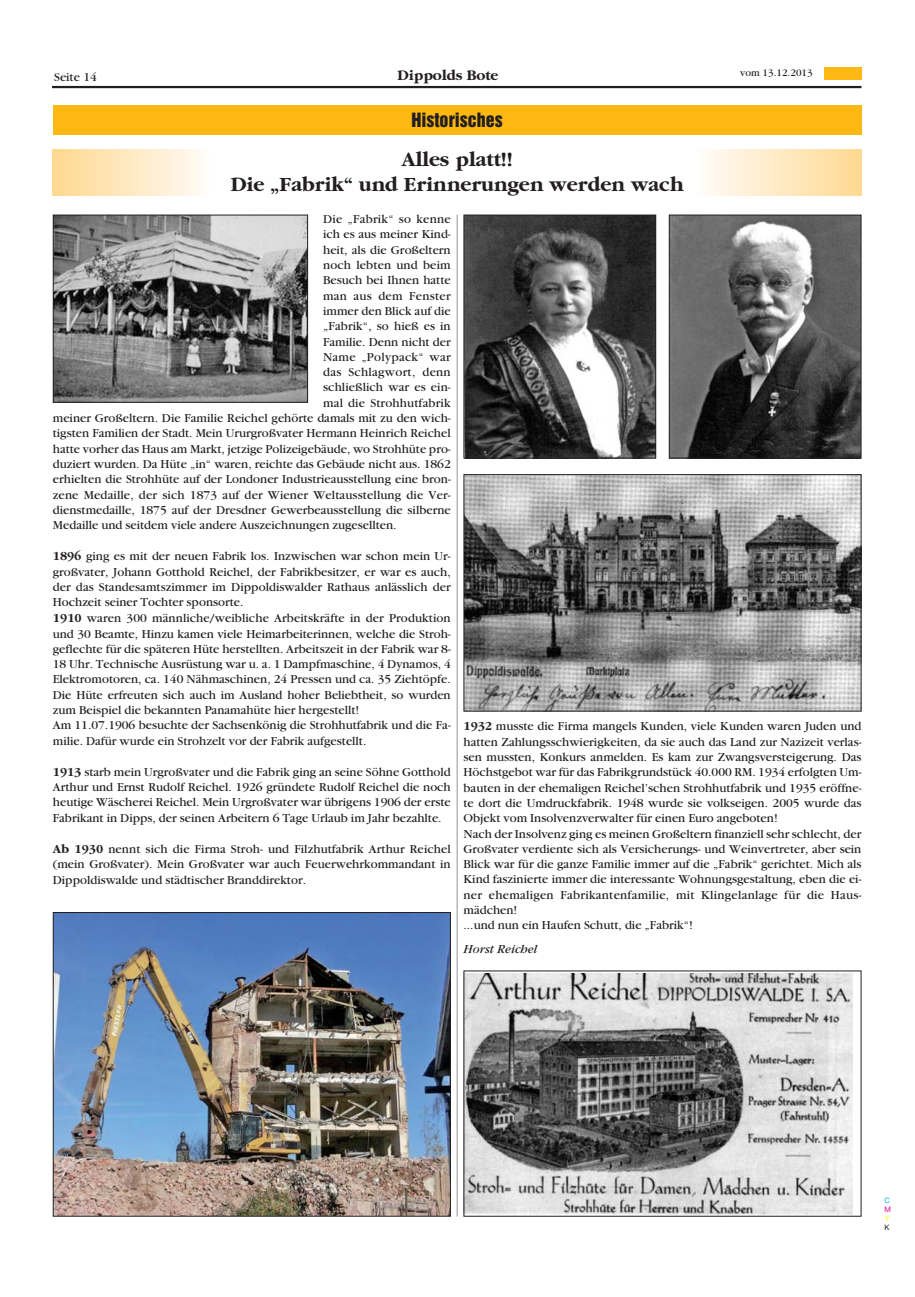
<style>
.page{position:relative;width:915px;height:1297px;background:#fff}
.page>*{position:absolute;margin:0;border:0;box-sizing:border-box;transform-origin:0 0}
.t1{font:700 21px/25.2px "Garamond";color:#231f20;text-align:center}
.t2{font:18px "Helvetica Inserat";color:#231f20}
.t3{font:700 15px "Garamond";color:#231f20}
.t4{font:12.75px/15.3px "Garamond";color:#231f20}
.t5{font:12.75px "Garamond";letter-spacing:.02em;color:#231f20}
.t6{font:italic 12.75px "Garamond";color:#231f20}
.t7{font:10.5px "Garamond";color:#231f20}
.t8{font:7.5px "Helvetica Neue";color:#00adef}
.t9{font:7.5px "Helvetica Neue";color:#ec008c}
.t10{font:7.5px "Helvetica Neue";color:#fff200}
.t11{font:7.5px "Helvetica Neue";color:#231f20}
.s1{font-weight:700}
</style>
<div class="page">
<hr style="left:52px;top:86px;width:809px;height:2px;background:#231f20">
<div style="left:824px;top:67px;width:37px;height:13px;background:#fdb813"></div>
<div style="left:53px;top:106px;width:808px;height:29px;background:#fdb813"></div>
<div style="left:53px;top:149px;width:155px;height:46px;background:linear-gradient(to right,#ffd88f,#fffbf7)"></div>
<div style="left:697px;top:149px;width:164px;height:46px;background:linear-gradient(to right,#fffcf9,#ffd991)"></div>
<img style="left:465px;top:217px;width:189px;height:239px">
<div style="left:463px;top:215px;width:193px;height:243px;border:1px solid #231f20"></div>
<img style="left:670px;top:217px;width:189px;height:239px">
<div style="left:668px;top:215px;width:193px;height:243px;border:1px solid #231f20"></div>
<img style="left:55px;top:914px;width:393px;height:300px">
<div style="left:53px;top:912px;width:397px;height:304px;border:1px solid #231f20"></div>
<img style="left:465px;top:476px;width:394px;height:233px">
<div style="left:463px;top:474px;width:398px;height:237px;border:1px solid #231f20"></div>
<img style="left:465px;top:973px;width:386px;height:241px">
<img style="left:55px;top:217px;width:251px;height:184px">
<div style="left:53px;top:215px;width:255px;height:188px;border:1px solid #231f20"></div>
<hr style="left:456px;top:215px;width:1px;height:1001px;background:#939598">
<p class="t4" style="left:54px;top:70px;width:44px">Seite 14</p>
<p class="t3" style="left:397px;top:69px;width:102px">Dippolds Bote</p>
<p class="t7" style="left:740px;top:69px;width:74px">vom 13.12.2013</p>
<h2 class="t2" style="left:411px;top:112px;width:92px">Historisches</h2>
<h1 class="t1" style="left:230px;top:148px;width:454px">Alles platt!!<br>Die „Fabrik“ und Erinnerungen werden wach</h1>
<p class="t4" style="left:323px;top:213px;width:129px">Die „Fabrik“ so kenne</p>
<p class="t4" style="left:323px;top:228px;width:129px">ich es aus meiner Kind-</p>
<p class="t4" style="left:323px;top:243px;width:129px">heit, als die Großeltern</p>
<p class="t4" style="left:323px;top:259px;width:129px">noch lebten und beim</p>
<p class="t4" style="left:323px;top:274px;width:129px">Besuch bei Ihnen hatte</p>
<p class="t5" style="left:323px;top:291px;width:129px">man aus dem Fenster</p>
<p class="t4" style="left:323px;top:304px;width:129px">immer den Blick auf die</p>
<p class="t4" style="left:323px;top:320px;width:129px">„Fabrik“, so hieß es in</p>
<p class="t4" style="left:323px;top:335px;width:129px">Familie. Denn nicht der</p>
<p class="t5" style="left:323px;top:352px;width:129px">Name „Polypack“ war</p>
<p class="t5" style="left:323px;top:368px;width:129px">das Schlagwort, denn</p>
<p class="t4" style="left:323px;top:381px;width:129px">schließlich war es ein-</p>
<p class="t4" style="left:323px;top:396px;width:129px">mal die Strohhutfabrik</p>
<p class="t4" style="left:53px;top:412px;width:399px">meiner Großeltern. Die Familie Reichel gehörte damals mit zu den wich-</p>
<p class="t4" style="left:53px;top:427px;width:399px">tigsten Familien der Stadt. Mein Ururgroßvater Hermann Heinrich Reichel</p>
<p class="t4" style="left:53px;top:442px;width:399px">hatte vorher das Haus am Markt, jetzige Polizeigebäude, wo Strohhüte pro-</p>
<p class="t4" style="left:53px;top:457px;width:399px">duziert wurden. Da Hüte „in“ waren, reichte das Gebäude nicht aus. 1862</p>
<p class="t4" style="left:53px;top:473px;width:399px">erhielten die Strohhüte auf der Londoner Industrieausstellung eine bron-</p>
<p class="t4" style="left:53px;top:488px;width:399px">zene Medaille, der sich 1873 auf der Wiener Weltausstellung die Ver-</p>
<p class="t4" style="left:53px;top:503px;width:399px">dienstmedaille, 1875 auf der Dresdner Gewerbeausstellung die silberne</p>
<p class="t4" style="left:53px;top:519px;width:345px">Medaille und seitdem viele andere Auszeichnungen zugesellten.</p>
<p class="t4" style="left:53px;top:550px;width:399px"><span class="s1">1896</span> ging es mit der neuen Fabrik los. Inzwischen war schon mein Ur&shy;großvater, Johann Gotthold Reichel, der Fabrikbesitzer, er war es auch, der das Standesamtszimmer im Dippoldiswalder Rathaus anlässlich der Hochzeit seiner Tochter sponsorte.<br><span class="s1">1910</span> waren 300 männliche/weibliche Arbeitskräfte in der Produktion und 30 Beamte, Hinzu kamen viele Heimarbeiterinnen, welche die Stroh&shy;geflechte für die späteren Hüte herstellten. Arbeitszeit in der Fabrik war 8- 18 Uhr. Technische Ausrüstung war u. a. 1 Dampfmaschine, 4 Dynamos, 4<br>Elektromotoren, ca. 140 Nähmaschinen, 24 Pressen und ca. 35 Ziehtöpfe.<br>Die Hüte erfreuten sich auch im Ausland hoher Beliebtheit, so wurden zum Beispiel die bekannten Panamahüte hier hergestellt!<br>Am 11.07.1906 besuchte der Sachsenkönig die Strohhutfabrik und die Fa&shy;milie. Dafür wurde ein Strohzelt vor der Fabrik aufgestellt.</p>
<p class="t4" style="left:53px;top:765px;width:399px;text-align:justify"><span class="s1">1913</span> starb mein Urgroßvater und die Fabrik ging an seine Söhne Gotthold Arthur und Ernst Rudolf Reichel. 1926 gründete Rudolf Reichel die noch heutige Wäscherei Reichel. Mein Urgroßvater war übrigens 1906 der erste Fabrikant in Dipps, der seinen Arbeitern 6 Tage Urlaub im Jahr bezahlte.</p>
<p class="t4" style="left:53px;top:842px;width:399px;text-align:justify"><span class="s1">Ab 1930</span> nennt sich die Firma Stroh- und Filzhutfabrik Arthur Reichel (mein Großvater). Mein Großvater war auch Feuerwehrkommandant in Dippoldiswalde und städtischer Branddirektor.</p>
<p class="t4" style="left:463px;top:720px;width:399px"><span class="s1">1932</span> musste die Firma mangels Kunden, viele Kunden waren Juden und hatten Zahlungsschwierigkeiten, da sie auch das Land zur Nazizeit verlas&shy;sen mussten, Konkurs anmelden. Es kam zur Zwangsversteigerung. Das Höchstgebot war für das Fabrikgrundstück 40.000 RM. 1934 erfolgten Um&shy;bauten in der ehemaligen Reichel’schen Strohhutfabrik und 1935 eröffne&shy;te dort die Umdruckfabrik. 1948 wurde sie volkseigen. 2005 wurde das Objekt vom Insolvenzverwalter für einen Euro angeboten!<br>Nach der Insolvenz ging es meinen Großeltern finanziell sehr schlecht, der Großvater verdiente sich als Versicherungs- und Weinvertreter, aber sein Blick war für die ganze Familie immer auf die „Fabrik“ gerichtet. Mich als Kind faszinierte immer die interessante Wohnungsgestaltung, eben die ei&shy;ner ehemaligen Fabrikantenfamilie, mit Klingelanlage für die Haus&shy;mädchen!<br>...und nun ein Haufen Schutt, die „Fabrik“!</p>
<p class="t6" style="left:463px;top:945px;width:75px">Horst Reichel</p>
<p class="t8" style="left:884px;top:1198px;width:7px">C</p>
<p class="t9" style="left:884px;top:1207px;width:8px">M</p>
<p class="t10" style="left:884px;top:1216px;width:6px">Y</p>
<p class="t11" style="left:884px;top:1225px;width:7px">K</p>
</div>
